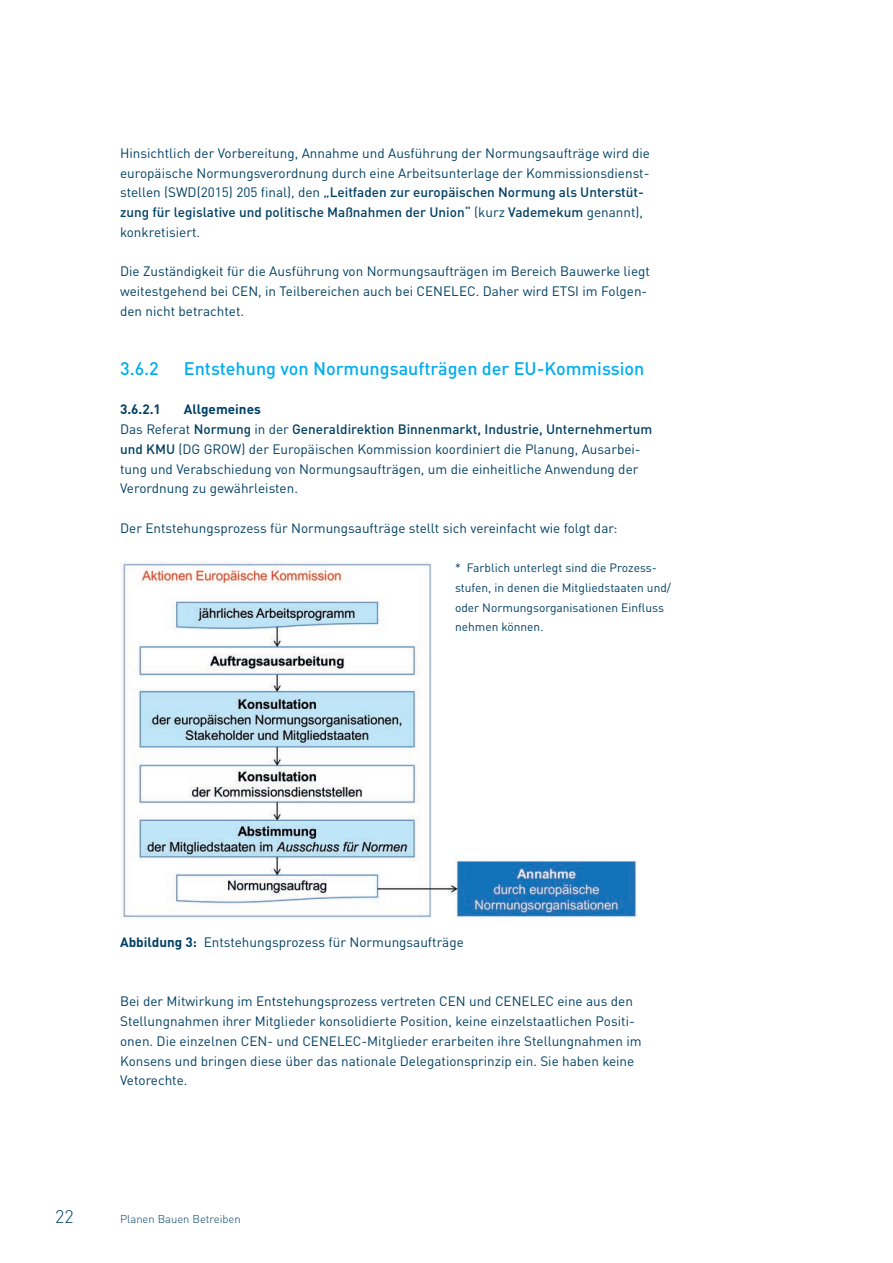
<style>
.page{position:relative;width:893px;height:1263px;background:#fff}
.page>*{position:absolute;margin:0;border:0;box-sizing:border-box;transform-origin:0 0}
.t1{font:500 18px "DINOT";color:#00aeef}
.t2{font:300 18px "DINOT";color:#004064}
.t3{font:13.5px/19.8px "DINOT";color:#004064}
.t4{font:700 13.5px "DINOT";color:#004064}
.t5{font:12px/19.8px "DINOT";color:#004064}
.t6{font:300 11.25px "DINOT";color:#004064}
.s1{font-weight:500}
.s2{font-weight:700}
</style>
<div class="page">
<img style="left:120px;top:561px;width:518px;height:358px">
<p class="t3" style="left:120px;top:143px;width:531px">Hinsichtlich der Vorbereitung, Annahme und Ausführung der Normungsaufträge wird die europäische Normungsverordnung durch eine Arbeitsunterlage der Kommissionsdienst&shy;stellen (SWD(2015) 205 final), den <span class="s1">„Leitfaden zur europäischen Normung als Unterstüt&shy;zung für legislative und politische Maßnahmen der Union“</span> (kurz <span class="s1">Vademekum</span> genannt), konkretisiert.</p>
<p class="t3" style="left:120px;top:261px;width:531px">Die Zuständigkeit für die Ausführung von Normungsaufträgen im Bereich Bauwerke liegt weitestgehend bei CEN, in Teilbereichen auch bei CENELEC. Daher wird ETSI im Folgen&shy;den nicht betrachtet.</p>
<h1 class="t1" style="left:120px;top:357px;width:40px">3.6.2</h1>
<h1 class="t1" style="left:184px;top:357px;width:462px">Entstehung von Normungsaufträgen der EU-Kommission</h1>
<p class="t4" style="left:120px;top:401px;width:42px">3.6.2.1</p>
<p class="t3" style="left:120px;top:399px;width:534px;text-indent:64px"><span class="s2">Allgemeines<br></span>Das Referat <span class="s1">Normung</span> in der <span class="s1">Generaldirektion Binnenmarkt, Industrie, Unternehmertum und KMU</span> (DG GROW) der Europäischen Kommission koordiniert die Planung, Ausarbei&shy;tung und Verabschiedung von Normungsaufträgen, um die einheitliche Anwendung der Verordnung zu gewährleisten.</p>
<p class="t3" style="left:120px;top:518px;width:499px">Der Entstehungsprozess für Normungsaufträge stellt sich vereinfacht wie folgt dar:</p>
<p class="t5" style="left:455px;top:558px;width:218px">* Farblich unterlegt sind die Prozess&shy;stufen, in denen die Mitgliedstaaten und/ oder Normungsorganisationen Einfluss nehmen können.</p>
<p class="t3" style="left:120px;top:932px;width:345px"><span class="s2">Abbildung 3:</span> Entstehungsprozess für Normungsaufträge</p>
<p class="t3" style="left:120px;top:991px;width:523px">Bei der Mitwirkung im Entstehungsprozess vertreten CEN und CENELEC eine aus den Stellungnahmen ihrer Mitglieder konsolidierte Position, keine einzelstaatlichen Positi&shy;onen. Die einzelnen CEN- und CENELEC-Mitglieder erarbeiten ihre Stellungnahmen im Konsens und bringen diese über das nationale Delegationsprinzip ein. Sie haben keine Vetorechte.</p>
<h1 class="t2" style="left:55px;top:1206px;width:20px">22</h1>
<p class="t6" style="left:120px;top:1212px;width:122px">Planen Bauen Betreiben</p>
</div>
